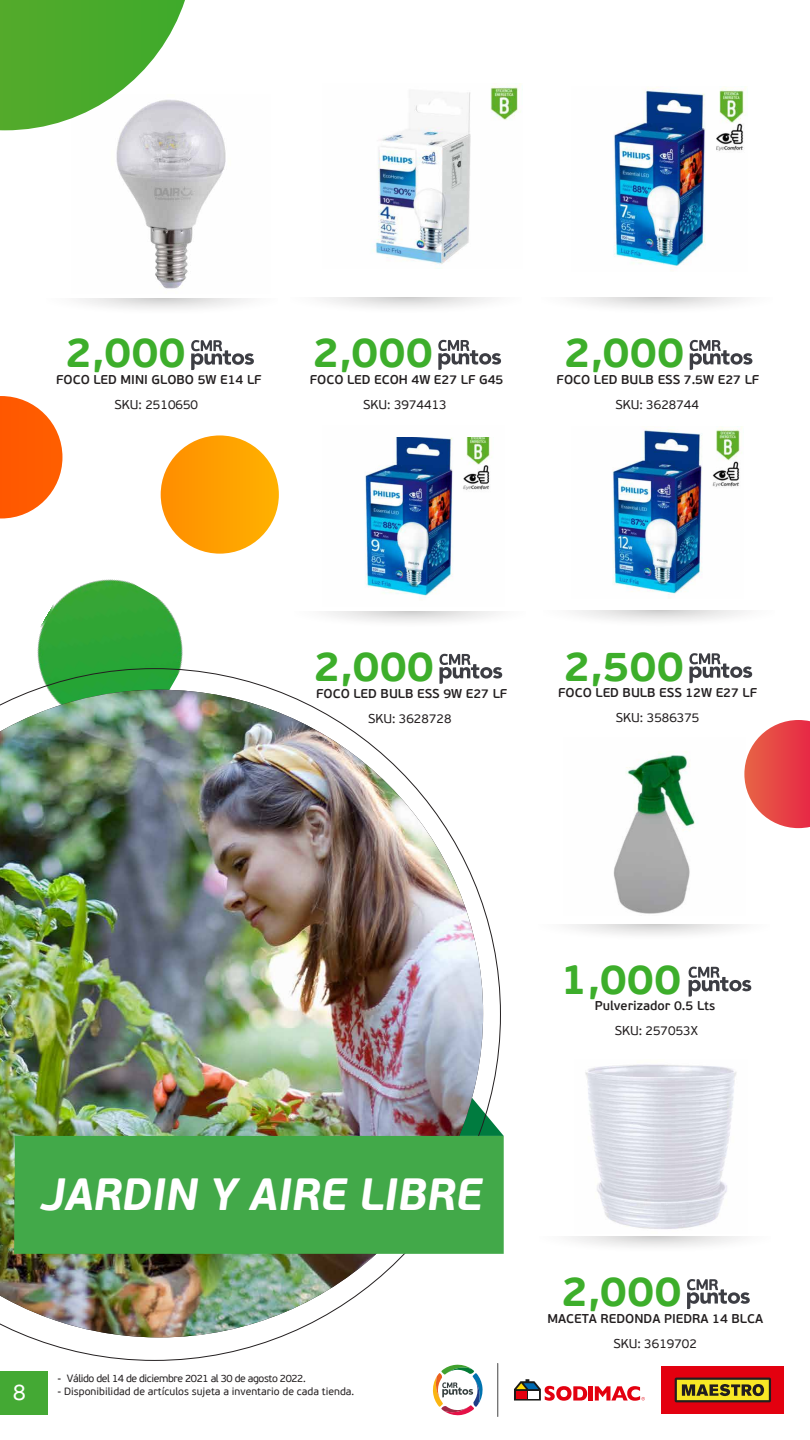
<style>
.page{position:relative;width:810px;height:1440px;background:#fff}
.page>*{position:absolute;margin:0;border:0;box-sizing:border-box;transform-origin:0 0}
.t1{font:italic 700 45px "PF Beau Sans Pro";letter-spacing:-.01em;color:#fff}
.t2{font:700 41.78px "PF Beau Sans Pro";color:#3dae2b}
.t3{font:22.5px "PF Beau Sans Pro";color:#fff}
.t4{font:600 12.75px "PF Beau Sans Pro";color:#231f20}
.t5{font:12.75px "PF Beau Sans Pro";color:#231f20}
.t6{font:10.5px "PF Beau Sans Pro";color:#231f20}
.t7{font:10.5px "PF Beau Sans Pro";letter-spacing:-.04em;color:#231f20}
</style>
<div class="page">
<div style="left:0;top:1371px;width:48px;height:43px;background:#44a934"></div>
<img style="left:37px;top:579px;width:146px;height:89px">
<img style="left:612px;top:427px;width:130px;height:171px">
<svg style="left:689px;top:653px;width:63px;height:30px"></svg>
<svg style="left:575px;top:611px;width:170px;height:10px"></svg>
<svg style="left:440px;top:654px;width:62px;height:24px"></svg>
<img style="left:365px;top:437px;width:127px;height:163px">
<svg style="left:325px;top:611px;width:172px;height:11px"></svg>
<svg style="left:690px;top:340px;width:62px;height:30px"></svg>
<img style="left:614px;top:86px;width:132px;height:185px">
<svg style="left:573px;top:298px;width:170px;height:10px"></svg>
<svg style="left:438px;top:340px;width:63px;height:30px"></svg>
<img style="left:373px;top:83px;width:148px;height:186px">
<svg style="left:322px;top:298px;width:170px;height:10px"></svg>
<svg style="left:191px;top:340px;width:63px;height:30px"></svg>
<img style="left:116px;top:102px;width:110px;height:187px">
<svg style="left:77px;top:298px;width:172px;height:11px"></svg>
<svg style="left:687px;top:1279px;width:63px;height:30px"></svg>
<img style="left:585px;top:1064px;width:152px;height:165px">
<svg style="left:570px;top:1236px;width:171px;height:11px"></svg>
<svg style="left:689px;top:967px;width:62px;height:30px"></svg>
<img style="left:613px;top:751px;width:82px;height:163px">
<svg style="left:569px;top:924px;width:172px;height:11px"></svg>
<svg style="left:0;top:396px;width:62px;height:122px"></svg>
<svg style="left:744px;top:720px;width:66px;height:108px"></svg>
<svg style="left:0;top:0;width:185px;height:130px"></svg>
<div style="left:161px;top:435px;width:118px;height:119px;background:linear-gradient(to right,#ff8e01,#ffb305);border-radius:59px"></div>
<svg style="left:432px;top:1364px;width:51px;height:52px"></svg>
<hr style="left:497px;top:1363px;width:1px;height:54px;background:#444">
<hr style="left:589px;top:1386px;width:4px;height:15px;background:#e3000f">
<svg style="left:595px;top:1386px;width:50px;height:15px"></svg>
<svg style="left:514px;top:1379px;width:73px;height:22px"></svg>
<div style="left:661px;top:1366px;width:123px;height:48px;background:#e3000f"></div>
<svg style="left:675px;top:1378px;width:96px;height:24px;background:#998e22"></svg>
<svg style="left:28px;top:668px;width:473px;height:693px"></svg>
<img style="left:0;top:690px;width:483px;height:647px">
<div style="left:14px;top:1135px;width:490px;height:119px;background:#42a949"></div>
<h2 class="t2" style="left:65px;top:327px;width:122px">2,000</h2>
<p class="t4" style="left:56px;top:372px;width:207px">FOCO LED MINI GLOBO 5W E14 LF</p>
<p class="t5" style="left:115px;top:397px;width:85px">SKU: 2510650</p>
<h2 class="t2" style="left:312px;top:327px;width:122px">2,000</h2>
<p class="t4" style="left:310px;top:372px;width:195px">FOCO LED ECOH 4W E27 LF G45</p>
<p class="t5" style="left:363px;top:397px;width:85px">SKU: 3974413</p>
<h2 class="t2" style="left:564px;top:327px;width:122px">2,000</h2>
<p class="t4" style="left:557px;top:372px;width:204px">FOCO LED BULB ESS 7.5W E27 LF</p>
<p class="t5" style="left:615px;top:397px;width:85px">SKU: 3628744</p>
<h2 class="t2" style="left:313px;top:641px;width:122px">2,000</h2>
<p class="t4" style="left:316px;top:686px;width:193px">FOCO LED BULB ESS 9W E27 LF</p>
<p class="t5" style="left:368px;top:711px;width:85px">SKU: 3628728</p>
<h2 class="t2" style="left:563px;top:640px;width:122px">2,500</h2>
<p class="t4" style="left:558px;top:685px;width:201px">FOCO LED BULB ESS 12W E27 LF</p>
<p class="t5" style="left:616px;top:710px;width:85px">SKU: 3586375</p>
<h1 class="t1" style="left:40px;top:1166px;width:444px">JARDIN Y AIRE LIBRE</h1>
<p class="t7" style="left:58px;top:1372px;width:250px">- Válido del 14 de diciembre 2021 al 30 de agosto 2022.</p>
<h3 class="t3" style="left:13px;top:1380px;width:15px">8</h3>
<p class="t6" style="left:58px;top:1385px;width:298px">- Disponibilidad de artículos sujeta a inventario de cada tienda.</p>
<h2 class="t2" style="left:561px;top:954px;width:122px">1,000</h2>
<p class="t4" style="left:595px;top:998px;width:122px">Pulverizador 0.5 Lts</p>
<p class="t5" style="left:615px;top:1024px;width:85px">SKU: 257053X</p>
<h2 class="t2" style="left:561px;top:1266px;width:122px">2,000</h2>
<p class="t4" style="left:547px;top:1311px;width:217px">MACETA REDONDA PIEDRA 14 BLCA</p>
<p class="t5" style="left:613px;top:1336px;width:85px">SKU: 3619702</p>
</div>
